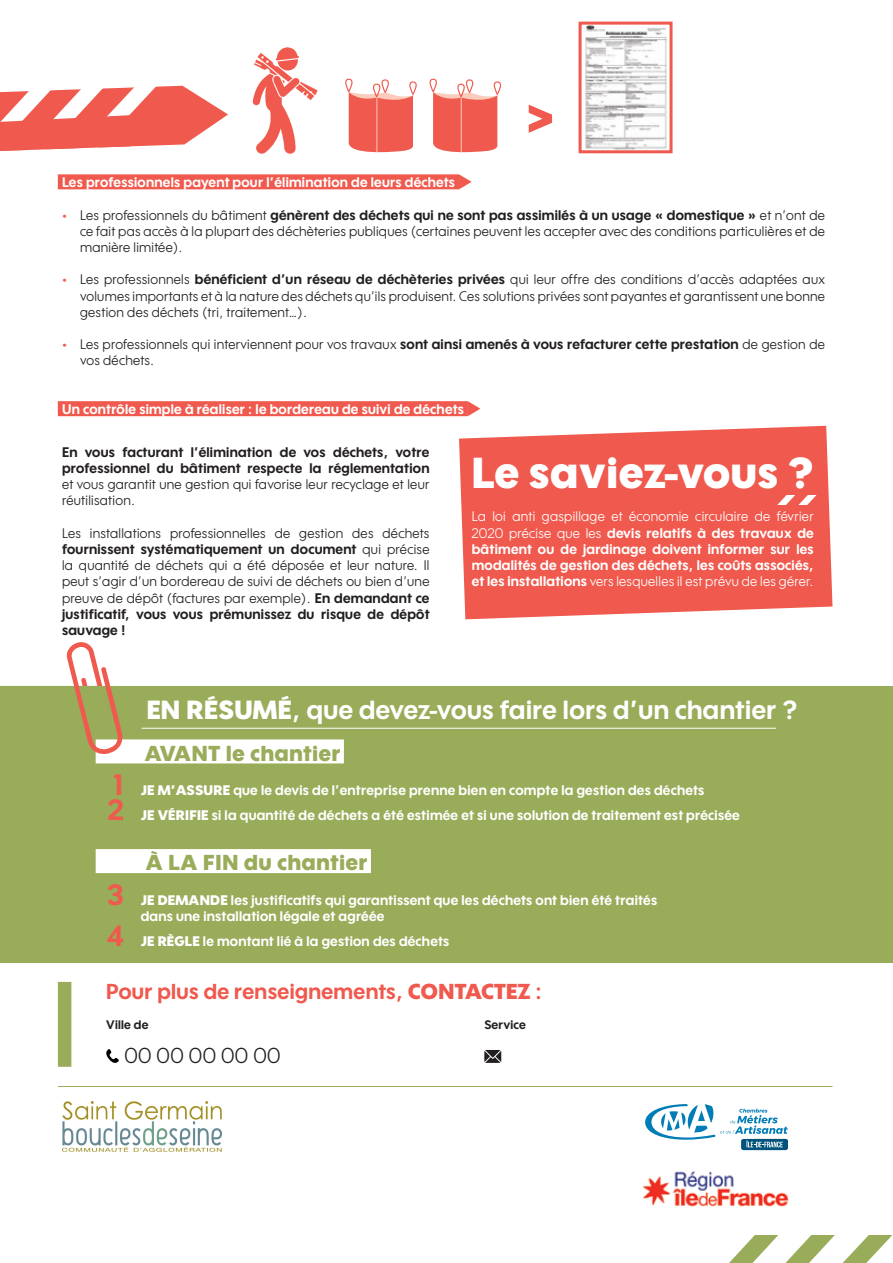
<style>
.page{position:relative;width:893px;height:1263px;background:#fff}
.page>*{position:absolute;margin:0;border:0;box-sizing:border-box;transform-origin:0 0}
.t1{font:900 56.7px "Wes FY";color:#f0594d}
.t2{font:900 42px "Wes FY";letter-spacing:.03em;color:#fff}
.t3{font:700 25.5px "Wes FY";letter-spacing:.02em;color:#fff}
.t4{font:700 21px "Wes FY";letter-spacing:.02em;color:#f0594d}
.t5{font:900 21px "Wes FY";letter-spacing:.04em;color:#99ac5a}
.t6{font:21px "Wes FY";letter-spacing:.02em;color:#231f20}
.t7{font:13.5px/16.2px "Wes FY";letter-spacing:.02em;color:#231f20;text-align:justify}
.t8{font:700 13.5px/16.2px "Wes FY";letter-spacing:.02em;color:#fff}
.t9{font:700 13.5px/16.2px "Wes FY";letter-spacing:.02em;color:#231f20}
.t10{font:700 12px "Wes FY";letter-spacing:.02em;color:#231f20}
.s1{font-weight:700;color:#f0594d}
.s2{font-weight:700}
.s3{font-weight:400}
.s4{font-weight:900}
.s5{font-size:28.5px;color:#f0594d}
</style>
<div class="page">
<div style="left:0;top:686px;width:893px;height:276px;background:#99ac5a"></div>
<img style="left:252px;top:47px;width:66px;height:107px">
<svg style="left:459px;top:426px;width:373px;height:193px;background:#f1675c"></svg>
<div style="left:58px;top:174px;width:401px;height:15px;background:#f0594d"></div>
<div style="left:58px;top:401px;width:410px;height:15px;background:#f0594d"></div>
<div style="left:96px;top:739px;width:248px;height:24px;background:#fff"></div>
<div style="left:96px;top:849px;width:275px;height:24px;background:#fff"></div>
<svg style="left:106px;top:1049px;width:13px;height:14px"></svg>
<svg style="left:484px;top:1050px;width:17px;height:13px"></svg>
<svg style="left:459px;top:174px;width:13px;height:15px"></svg>
<svg style="left:468px;top:401px;width:12px;height:15px"></svg>
<svg style="left:0;top:85px;width:228px;height:91px"></svg>
<svg style="left:729px;top:1235px;width:164px;height:28px"></svg>
<svg style="left:757px;top:481px;width:69px;height:50px"></svg>
<div style="left:718px;top:506px;width:106px;height:35px;background:#f0594d"></div>
<div style="left:718px;top:460px;width:106px;height:35px;background:#f0594d"></div>
<hr style="left:142px;top:728px;width:634px;height:1px;background:#fff">
<svg style="left:67px;top:642px;width:56px;height:112px"></svg>
<img style="left:643px;top:1171px;width:146px;height:36px">
<svg style="left:741px;top:1139px;width:47px;height:11px"></svg>
<svg style="left:645px;top:1104px;width:143px;height:43px"></svg>
<div style="left:58px;top:982px;width:13px;height:85px;background:#99ac5a"></div>
<svg style="left:345px;top:78px;width:156px;height:75px"></svg>
<hr style="left:461px;top:98px;width:1px;height:54px;background:#fabaa8">
<img style="left:585px;top:26px;width:82px;height:123px">
<div style="left:579px;top:22px;width:94px;height:131px;border:3px solid #f0594d"></div>
<hr style="left:58px;top:1086px;width:774px;height:1px;background:#99ac5a">
<img style="left:63px;top:1102px;width:159px;height:49px">
<h1 class="t1" style="left:526px;top:82px;width:30px">&gt;</h1>
<p class="t8" style="left:62px;top:174px;width:394px">Les professionnels payent pour l’élimination de leurs déchets</p>
<p class="t7" style="left:80px;top:206px;width:746px;text-indent:-18px"><span class="s1">•</span> Les professionnels du bâtiment <span class="s2">génèrent des déchets qui ne sont pas assimilés à un usage « domestique »</span> et n’ont de ce fait pas accès à la plupart des déchèteries publiques (certaines peuvent les accepter avec des conditions particulières et de manière limitée).</p>
<p class="t7" style="left:80px;top:271px;width:746px;text-indent:-18px"><span class="s1">•</span> Les professionnels <span class="s2">bénéficient d’un réseau de déchèteries privées</span> qui leur offre des conditions d’accès adaptées aux volumes importants et à la nature des déchets qu’ils produisent. Ces solutions privées sont payantes et garantissent une bonne gestion des déchets (tri, traitement…).</p>
<p class="t7" style="left:80px;top:336px;width:746px;text-indent:-18px"><span class="s1">•</span> Les professionnels qui interviennent pour vos travaux <span class="s2">sont ainsi amenés à vous refacturer cette prestation</span> de gestion de vos déchets.</p>
<p class="t8" style="left:62px;top:401px;width:403px">Un contrôle simple à réaliser : le bordereau de suivi de déchets</p>
<p class="t9" style="left:62px;top:443px;width:369px">En vous facturant l’élimination de vos déchets, votre professionnel du bâtiment respecte la réglementation</p>
<p class="t7" style="left:62px;top:476px;width:369px">et vous garantit une gestion qui favorise leur recyclage et leur réutilisation.</p>
<p class="t7" style="left:62px;top:525px;width:369px">Les installations professionnelles de gestion des déchets <span class="s2">fournissent systématiquement un document</span> qui précise la quantité de déchets qui a été déposée et leur nature. Il peut s’agir d’un bordereau de suivi de déchets ou bien d’une preuve de dépôt (factures par exemple). <span class="s2">En demandant ce justificatif, vous vous prémunissez du risque de dépôt sauvage !</span></p>
<h2 class="t2" style="left:472px;top:447px;width:343px">Le saviez-vous ?</h2>
<p class="t8" style="left:472px;top:508px;width:343px;text-align:justify"><span class="s3">La loi anti gaspillage et économie circulaire de février 2020 précise que les</span> devis relatifs à des travaux de bâtiment ou de jardinage doivent informer sur les modalités de gestion des déchets, les coûts associés, et les installations <span class="s3">vers lesquelles il est prévu de les gérer.</span></p>
<h3 class="t3" style="left:147px;top:694px;width:652px"><span class="s4">EN RÉSUMÉ</span>, que devez-vous faire lors d’un chantier ?</h3>
<h3 class="t5" style="left:145px;top:740px;width:197px">AVANT le chantier</h3>
<p class="t8" style="left:108px;top:777px;width:633px;line-height:25.5px;text-indent:6px"><span class="s5">1</span> <span class="s4">JE M’ASSURE</span> que le devis de l’entreprise prenne bien en compte la gestion des déchets<br><span class="s5">2</span> <span class="s4">JE VÉRIFIE</span> si la quantité de déchets a été estimée et si une solution de traitement est précisée</p>
<h3 class="t5" style="left:146px;top:849px;width:223px">À LA FIN du chantier</h3>
<p class="t8" style="left:141px;top:891px;width:518px;text-indent:-33px"><span class="s5">3</span> <span class="s4">JE DEMANDE</span> les justificatifs qui garantissent que les déchets ont bien été traités dans une installation légale et agréée</p>
<p class="t8" style="left:107px;top:933px;width:344px"><span class="s5">4</span> <span class="s4">JE RÈGLE</span> le montant lié à la gestion des déchets</p>
<h3 class="t4" style="left:106px;top:978px;width:437px">Pour plus de renseignements, <span class="s4">CONTACTEZ</span> :</h3>
<p class="t10" style="left:106px;top:1017px;width:44px">Ville de</p>
<p class="t10" style="left:484px;top:1017px;width:43px">Service</p>
<h3 class="t6" style="left:124px;top:1042px;width:158px">00 00 00 00 00</h3>
</div>
